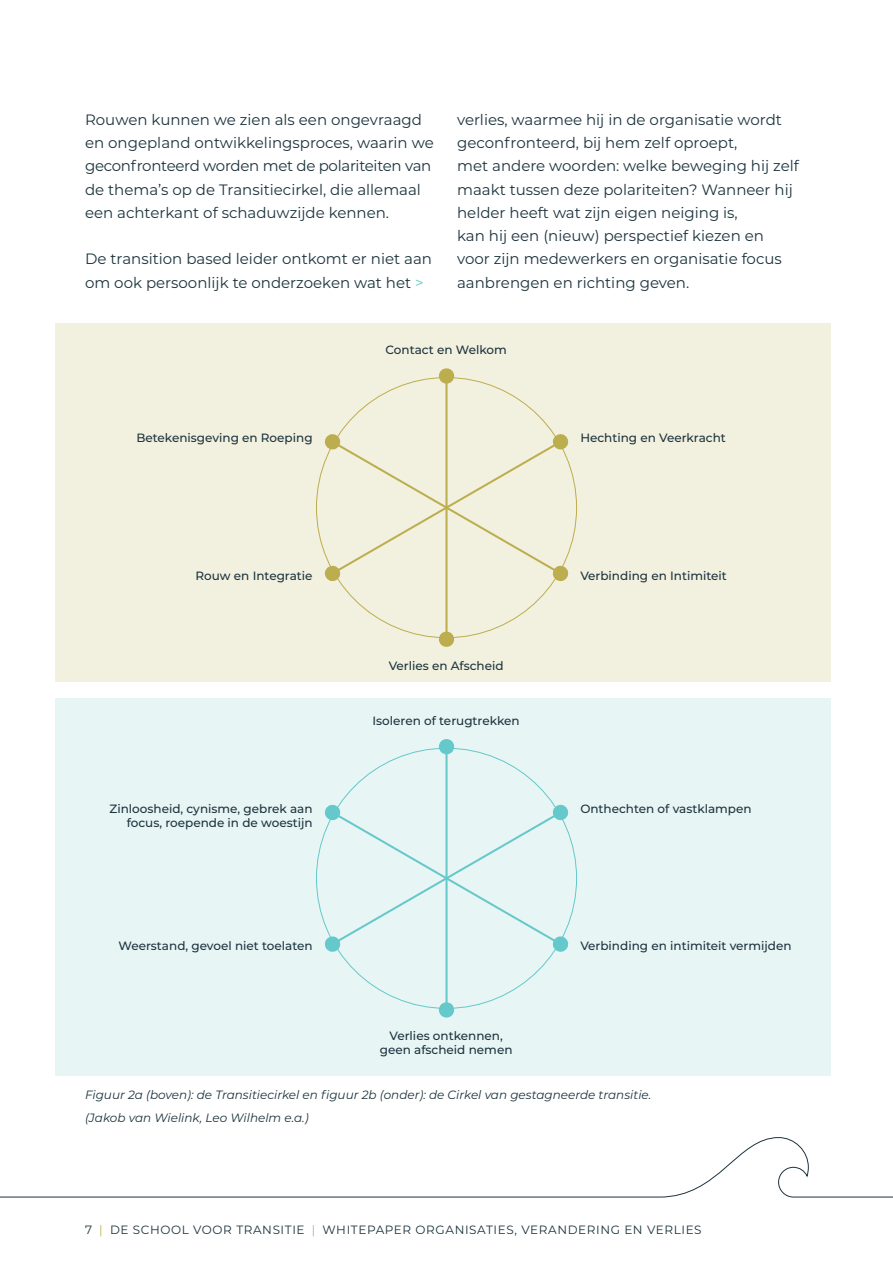
<style>
.page{position:relative;width:893px;height:1263px;background:#fff}
.page>*{position:absolute;margin:0;border:0;box-sizing:border-box;transform-origin:0 0}
.t1{font:15px/23.2px "Montserrat";color:#1c333d}
.t2{font:500 12px/14.1px "Montserrat";color:#1c333d;text-align:center}
.t3{font:italic 12px/22.5px "Montserrat";color:#1c333d}
.t4{font:12px "Montserrat";letter-spacing:.05em;color:#1c333d}
.s1{color:#65c8ca}
.s2{color:#bcae4f}
</style>
<div class="page">
<div style="left:55px;top:698px;width:776px;height:377px;background:#e8f5f5"></div>
<div style="left:55px;top:324px;width:776px;height:358px;background:#f2f0df"></div>
<svg style="left:0;top:1137px;width:893px;height:61px"></svg>
<hr style="left:445px;top:377px;width:2px;height:261px;background:#bcae4f">
<svg style="left:438px;top:368px;width:17px;height:16px"></svg>
<svg style="left:438px;top:631px;width:17px;height:16px"></svg>
<svg style="left:324px;top:433px;width:245px;height:149px"></svg>
<hr style="left:445px;top:747px;width:2px;height:262px;background:#65c8ca">
<svg style="left:438px;top:739px;width:17px;height:16px"></svg>
<svg style="left:438px;top:1001px;width:17px;height:17px"></svg>
<svg style="left:324px;top:804px;width:245px;height:148px"></svg>
<p class="t1" style="left:85px;top:107px;width:350px">Rouwen kunnen we zien als een ongevraagd en ongepland ontwikkelingsproces, waarin we geconfronteerd worden met de polariteiten van de thema’s op de Transitiecirkel, die allemaal een achterkant of schaduwzijde kennen.</p>
<p class="t1" style="left:85px;top:247px;width:348px">De transition based leider ontkomt er niet aan om ook persoonlijk te onderzoeken wat het <span class="s1">&gt;</span></p>
<p class="t1" style="left:457px;top:107px;width:343px">verlies, waarmee hij in de organisatie wordt geconfronteerd, bij hem zelf oproept,<br>met andere woorden: welke beweging hij zelf maakt tussen deze polariteiten? Wanneer hij helder heeft wat zijn eigen neiging is,<br>kan hij een (nieuw) perspectief kiezen en voor zijn medewerkers en organisatie focus aanbrengen en richting geven.</p>
<p class="t2" style="left:386px;top:342px;width:123px">Contact en Welkom</p>
<p class="t2" style="left:136px;top:430px;width:178px">Betekenisgeving en Roeping</p>
<p class="t2" style="left:580px;top:430px;width:147px">Hechting en Veerkracht</p>
<p class="t2" style="left:195px;top:568px;width:119px">Rouw en Integratie</p>
<p class="t2" style="left:580px;top:568px;width:148px">Verbinding en Intimiteit</p>
<p class="t2" style="left:389px;top:658px;width:116px">Verlies en Afscheid</p>
<p class="t2" style="left:373px;top:713px;width:149px">Isoleren of terugtrekken</p>
<p class="t2" style="left:109px;top:801px;width:205px;text-align:right">Zinloosheid, cynisme, gebrek aan focus, roepende in de woestijn</p>
<p class="t2" style="left:580px;top:801px;width:173px">Onthechten of vastklampen</p>
<p class="t2" style="left:119px;top:938px;width:196px">Weerstand, gevoel niet toelaten</p>
<p class="t2" style="left:580px;top:938px;width:213px">Verbinding en intimiteit vermijden</p>
<p class="t2" style="left:380px;top:1028px;width:134px">Verlies ontkennen, geen afscheid nemen</p>
<p class="t3" style="left:85px;top:1083px;width:568px">Figuur 2a (boven): de Transitiecirkel en figuur 2b (onder): de Cirkel van gestagneerde transitie. (Jakob van Wielink, Leo Wilhelm e.a.)</p>
<p class="t4" style="left:85px;top:1222px;width:618px">7 <span class="s2">|</span> DE SCHOOL VOOR TRANSITIE <span class="s2">|</span> WHITEPAPER ORGANISATIES, VERANDERING EN VERLIES</p>
</div>
